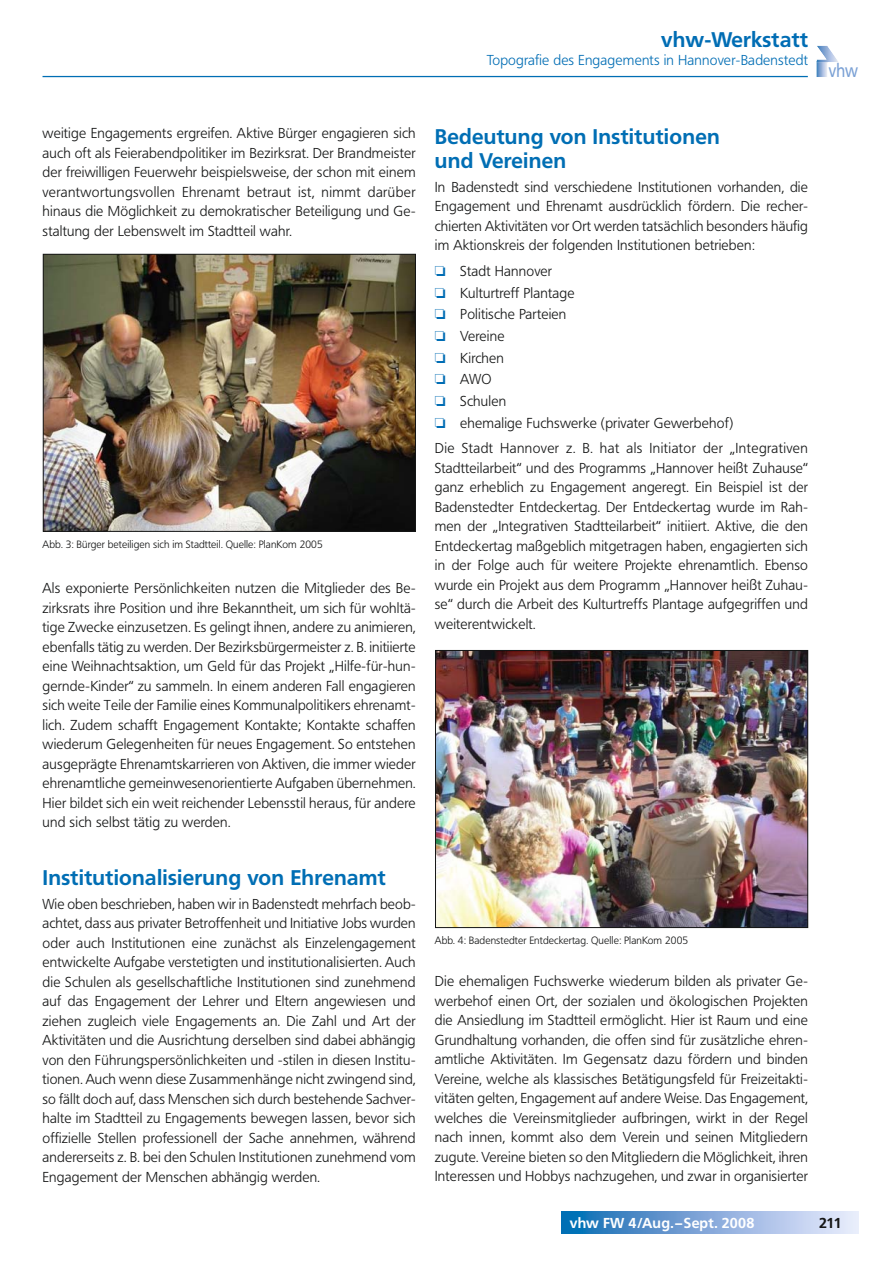
<style>
.page{position:relative;width:893px;height:1263px;background:#fff}
.page>*{position:absolute;margin:0;border:0;box-sizing:border-box;transform-origin:0 0}
.t1{font:700 21px/24px "Frutiger BQ";letter-spacing:.015em;color:#006eb4}
.t2{font:700 21px "Frutiger BQ";letter-spacing:.015em;color:#006db4}
.t3{font:18.75px "Frutiger BQ";color:#7ba1d5;scale:.83 1}
.t4{font:300 14.25px/19.5px "Frutiger BQ";letter-spacing:.015em;color:#151616;text-align:justify}
.t5{font:300 14.25px "Frutiger BQ";letter-spacing:.015em;color:#006db4}
.t6{font:700 14.25px "Frutiger BQ";letter-spacing:.015em;color:#fff}
.t7{font:700 14.25px "Frutiger BQ";color:#151616}
.t8{font:300 10.5px "Frutiger BQ";letter-spacing:.01em;color:#151616}
</style>
<div class="page">
<svg style="left:561px;top:1212px;width:298px;height:21px;background:#7faad9"></svg>
<hr style="left:43px;top:76px;width:765px;height:1px;background:#006eb4">
<svg style="left:816px;top:45px;width:22px;height:32px"></svg>
<img style="left:45px;top:256px;width:369px;height:273px">
<div style="left:43px;top:254px;width:373px;height:277px;border:1px solid #151616"></div>
<img style="left:437px;top:652px;width:369px;height:274px">
<div style="left:435px;top:650px;width:373px;height:278px;border:1px solid #151616"></div>
<h1 class="t2" style="left:661px;top:31px;width:148px">vhw-Werkstatt</h1>
<p class="t5" style="left:487px;top:55px;width:323px">Topografie des Engagements in Hannover-Badenstedt</p>
<h2 class="t3" style="left:829px;top:63px;width:37px">vhw</h2>
<p class="t4" style="left:43px;top:125px;width:375px">weitige Engagements ergreifen. Aktive Bürger engagieren sich auch oft als Feierabendpolitiker im Bezirksrat. Der Brandmeister der freiwilligen Feuerwehr beispielsweise, der schon mit einem verantwortungsvollen Ehrenamt betraut ist, nimmt darüber hinaus die Möglichkeit zu demokratischer Beteiligung und Ge&shy;staltung der Lebenswelt im Stadtteil wahr.</p>
<p class="t8" style="left:43px;top:540px;width:282px">Abb. 3: Bürger beteiligen sich im Stadtteil. Quelle: PlanKom 2005</p>
<p class="t4" style="left:43px;top:580px;width:375px">Als exponierte Persönlichkeiten nutzen die Mitglieder des Be&shy;zirksrats ihre Position und ihre Bekanntheit, um sich für wohltä&shy;tige Zwecke einzusetzen. Es gelingt ihnen, andere zu animieren, ebenfalls tätig zu werden. Der Bezirksbürgermeister z. B. initiierte eine Weihnachtsaktion, um Geld für das Projekt „Hilfe-für-hun&shy;gernde-Kinder“ zu sammeln. In einem anderen Fall engagieren sich weite Teile der Familie eines Kommunalpolitikers ehrenamt&shy;lich. Zudem schafft Engagement Kontakte; Kontakte schaffen wiederum Gelegenheiten für neues Engagement. So entstehen ausgeprägte Ehrenamtskarrieren von Aktiven, die immer wieder ehrenamtliche gemeinwesenorientierte Aufgaben übernehmen.<br>Hier bildet sich ein weit reichender Lebensstil heraus, für andere und sich selbst tätig zu werden.</p>
<h1 class="t1" style="left:43px;top:867px;width:345px">Institutionalisierung von Ehrenamt</h1>
<p class="t4" style="left:43px;top:895px;width:375px">Wie oben beschrieben, haben wir in Badenstedt mehrfach beob&shy;achtet, dass aus privater Betroffenheit und Initiative Jobs wurden oder auch Institutionen eine zunächst als Einzelengagement entwickelte Aufgabe verstetigten und institutionalisierten. Auch die Schulen als gesellschaftliche Institutionen sind zunehmend auf das Engagement der Lehrer und Eltern angewiesen und ziehen zugleich viele Engagements an. Die Zahl und Art der Aktivitäten und die Ausrichtung derselben sind dabei abhängig von den Führungspersönlichkeiten und -stilen in diesen Institu&shy;tionen. Auch wenn diese Zusammenhänge nicht zwingend sind, so fällt doch auf, dass Menschen sich durch bestehende Sachver&shy;halte im Stadtteil zu Engagements bewegen lassen, bevor sich offizielle Stellen professionell der Sache annehmen, während andererseits z. B. bei den Schulen Institutionen zunehmend vom Engagement der Menschen abhängig werden.</p>
<h1 class="t1" style="left:435px;top:126px;width:286px">Bedeutung von Institutionen und Vereinen</h1>
<p class="t4" style="left:435px;top:178px;width:375px">In Badenstedt sind verschiedene Institutionen vorhanden, die Engagement und Ehrenamt ausdrücklich fördern. Die recher&shy;chierten Aktivitäten vor Ort werden tatsächlich besonders häufig im Aktionskreis der folgenden Institutionen betrieben:</p>
<p class="t4" style="left:460px;top:262px;width:275px;line-height:21.6px;text-align:left">Stadt Hannover<br>Kulturtreff Plantage<br>Politische Parteien<br>Vereine<br>Kirchen<br>AWO<br>Schulen<br>ehemalige Fuchswerke (privater Gewerbehof)</p>
<p class="t4" style="left:435px;top:440px;width:375px">Die Stadt Hannover z. B. hat als Initiator der „Integrativen Stadtteilarbeit“ und des Programms „Hannover heißt Zuhause“ ganz erheblich zu Engagement angeregt. Ein Beispiel ist der Badenstedter Entdeckertag. Der Entdeckertag wurde im Rah&shy;men der „Integrativen Stadtteilarbeit“ initiiert. Aktive, die den Entdeckertag maßgeblich mitgetragen haben, engagierten sich in der Folge auch für weitere Projekte ehrenamtlich. Ebenso wurde ein Projekt aus dem Programm „Hannover heißt Zuhau&shy;se“ durch die Arbeit des Kulturtreffs Plantage aufgegriffen und weiterentwickelt.</p>
<p class="t8" style="left:435px;top:936px;width:255px">Abb. 4: Badenstedter Entdeckertag. Quelle: PlanKom 2005</p>
<p class="t4" style="left:435px;top:973px;width:375px">Die ehemaligen Fuchswerke wiederum bilden als privater Ge&shy;werbehof einen Ort, der sozialen und ökologischen Projekten die Ansiedlung im Stadtteil ermöglicht. Hier ist Raum und eine Grundhaltung vorhanden, die offen sind für zusätzliche ehren&shy;amtliche Aktivitäten. Im Gegensatz dazu fördern und binden Vereine, welche als klassisches Betätigungsfeld für Freizeitakti&shy;vitäten gelten, Engagement auf andere Weise. Das Engagement, welches die Vereinsmitglieder aufbringen, wirkt in der Regel nach innen, kommt also dem Verein und seinen Mitgliedern zugute. Vereine bieten so den Mitgliedern die Möglichkeit, ihren Interessen und Hobbys nachzugehen, und zwar in organisierter</p>
<p class="t6" style="left:570px;top:1216px;width:186px">vhw FW 4 /Aug. – Sept. 2008</p>
<p class="t7" style="left:819px;top:1216px;width:24px">211</p>
</div>
